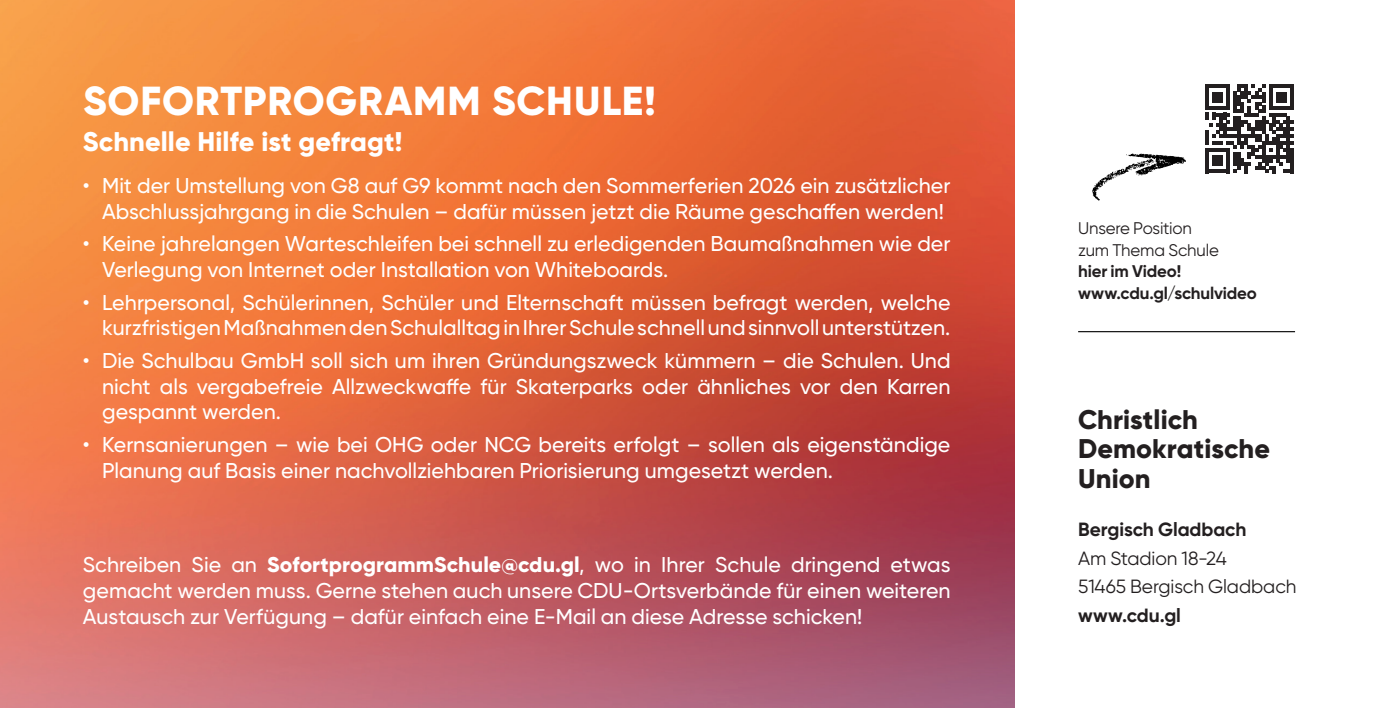
<style>
.page{position:relative;width:1378px;height:708px;background:#fff}
.page>*{position:absolute;margin:0;border:0;box-sizing:border-box;transform-origin:0 0}
.t1{font:800 40.5px "Gilroy";letter-spacing:.02em;color:#fff}
.VK_Adresse{font:800 27px "Gilroy";letter-spacing:.005em;color:#231f20}
.t2{font:800 27px "Gilroy";letter-spacing:.005em;color:#fff}
.t3{font:500 21.38px/25.9px "Gilroy";color:#fff}
.VK_Adresse-2{font:19.12px/28.6px "Gilroy";letter-spacing:-.005em;color:#231f20}
.t4{font:700 19.12px "Gilroy";letter-spacing:-.005em;color:#231f20}
.Info{font:700 16.88px "Gilroy";letter-spacing:-.01em;color:#231f20}
.Info-2{font:16.88px "Gilroy";letter-spacing:-.01em;color:#231f20}
.s1{font-weight:800}
.s2{font-weight:700}
</style>
<div class="page">
<img style="left:0;top:0;width:1014px;height:708px">
<svg style="left:1205px;top:85px;width:88px;height:88px"></svg>
<svg style="left:1092px;top:153px;width:94px;height:48px"></svg>
<hr style="left:1078px;top:331px;width:217px;height:1px;background:#000">
<p class="t1" style="left:83px;top:76px;width:574px">SOFORTPROGRAMM SCHULE!</p>
<p class="t2" style="left:83px;top:124px;width:321px">Schnelle Hilfe ist gefragt!</p>
<p class="t3" style="left:83px;top:173px;width:869px;text-align:center">• Mit der Umstellung von G8 auf G9 kommt nach den Sommerferien 2026 ein zusätzlicher<br>Abschlussjahrgang in die Schulen – dafür müssen jetzt die Räume geschaffen werden!</p>
<p class="t3" style="left:102px;top:231px;width:850px;text-indent:-19px">• Keine jahrelangen Warteschleifen bei schnell zu erledigenden Baumaßnahmen wie der<br>Verlegung von Internet oder Installation von Whiteboards.</p>
<p class="t3" style="left:83px;top:289px;width:869px;text-align:right">• Lehrpersonal, Schülerinnen, Schüler und Elternschaft müssen befragt werden, welche kurzfristigen Maßnahmen den Schulalltag in Ihrer Schule schnell und sinnvoll unterstützen.</p>
<p class="t3" style="left:102px;top:347px;width:850px;text-align:justify;text-indent:-19px">• Die Schulbau GmbH soll sich um ihren Gründungszweck kümmern – die Schulen. Und nicht als vergabefreie Allzweckwaffe für Skaterparks oder ähnliches vor den Karren gespannt werden.</p>
<p class="t3" style="left:102px;top:431px;width:850px;text-indent:-19px">• Kernsanierungen – wie bei OHG oder NCG bereits erfolgt – sollen als eigenständige<br>Planung auf Basis einer nachvollziehbaren Priorisierung umgesetzt werden.</p>
<p class="t3" style="left:83px;top:551px;width:869px;text-align:justify">Schreiben Sie an <span class="s1">SofortprogrammSchule@cdu.gl</span>, wo in Ihrer Schule dringend etwas gemacht werden muss. Gerne stehen auch unsere CDU-Ortsverbände für einen weiteren Austausch zur Verfügung – dafür einfach eine E-Mail an diese Adresse schicken!</p>
<p class="Info-2" style="left:1078px;top:218px;width:115px">Unsere Position</p>
<p class="Info-2" style="left:1078px;top:240px;width:142px">zum Thema Schule</p>
<p class="Info" style="left:1078px;top:261px;width:105px">hier im Video!</p>
<p class="Info" style="left:1078px;top:282px;width:180px">www.cdu.gl/schulvideo</p>
<p class="VK_Adresse" style="left:1078px;top:402px;width:121px">Christlich</p>
<p class="VK_Adresse" style="left:1078px;top:432px;width:193px">Demokratische</p>
<p class="VK_Adresse" style="left:1078px;top:461px;width:74px">Union</p>
<p class="t4" style="left:1078px;top:517px;width:170px">Bergisch Gladbach</p>
<p class="VK_Adresse-2" style="left:1078px;top:544px;width:220px">Am Stadion 18-24<br>51465 Bergisch Gladbach <span class="s2">www.cdu.gl</span></p>
</div>
